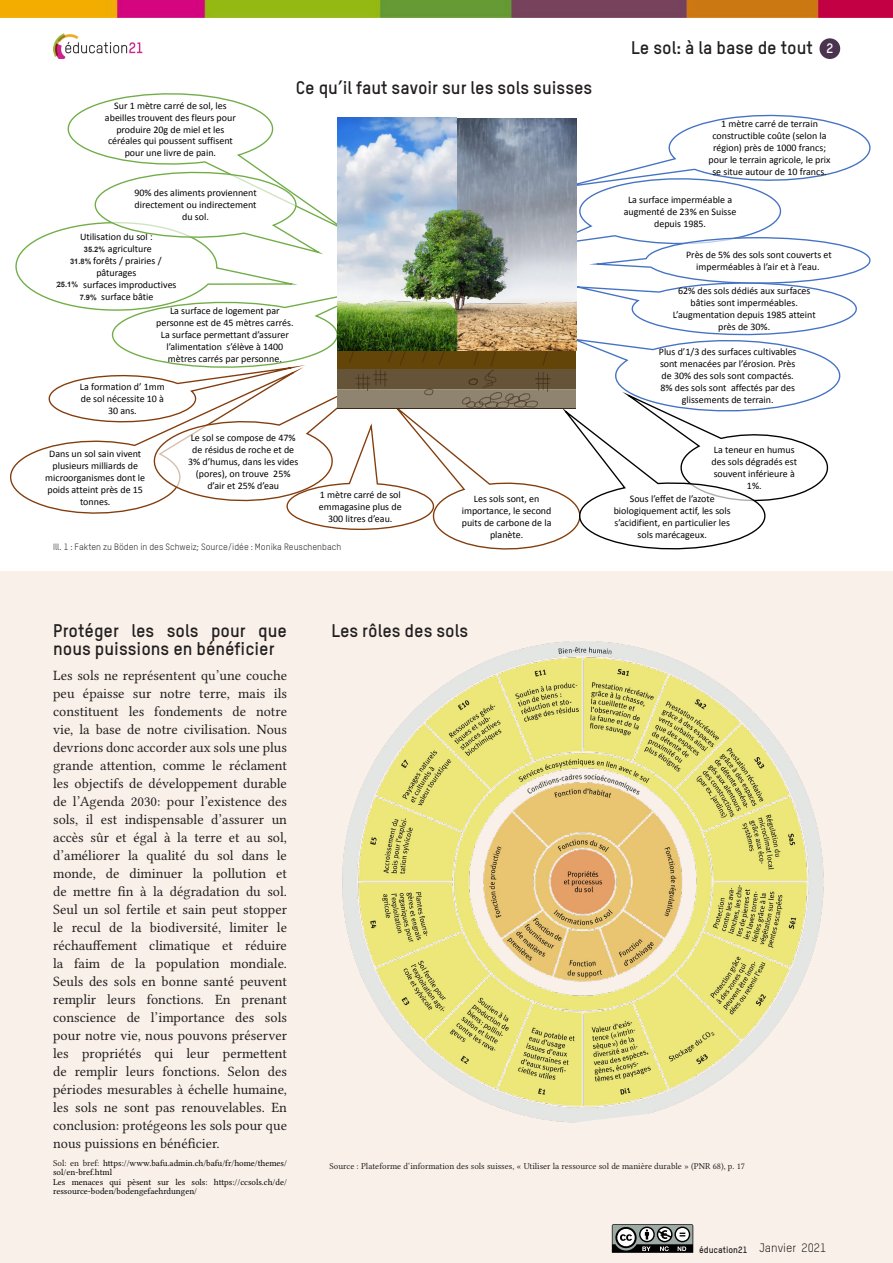
<style>
.page{position:relative;width:893px;height:1263px;background:#fff}
.page>*{position:absolute;margin:0;border:0;box-sizing:border-box;transform-origin:0 0}
.t1{font:700 18px/18px "TSTARPRO";color:#231f20}
.t2{font:14.25px/18px "Lin Libertine O";color:#231f20;text-align:justify}
.t3{font:12px "TSTARPRO";color:#231f20}
.t4{font:10.05px/12px "Calibri";color:#000;text-align:center}
.t5{font:9px/9px "Lin Libertine O";color:#000001}
.t6{font:9px "Lin Libertine O";color:#231f20}
.t7{font:9px "TSTARPRO";color:#231f20}
.t8{font:700 9px "TSTARPRO";color:#231f20}
.t9{font:700 7.5px "Arial";color:#231f20}
.s1{font-size:13.5px;color:#fff}
.s2{color:#231f20}
</style>
<div class="page">
<div style="left:0;top:572px;width:893px;height:691px;background:#f9f1e9"></div>
<div style="left:819px;top:38px;width:21px;height:21px;background:#4b3450;border-radius:50%"></div>
<img style="left:53px;top:33px;width:89px;height:24px">
<img style="left:0;top:0;width:893px;height:17px">
<svg style="left:612px;top:1224px;width:81px;height:29px;background:#6f7371"></svg>
<img style="left:342px;top:641px;width:482px;height:482px">
<svg style="left:10px;top:57px;width:861px;height:493px"></svg>
<img style="left:337px;top:204px;width:239px;height:147px">
<div style="left:57px;top:273px;width:25px;height:17px;background:#fff"></div>
<div style="left:72px;top:244px;width:34px;height:11px;background:#fff"></div>
<div style="left:84px;top:247px;width:23px;height:7px;background:#fff"></div>
<div style="left:53px;top:255px;width:38px;height:13px;background:#fff"></div>
<div style="left:77px;top:292px;width:23px;height:10px;background:#fff"></div>
<div style="left:80px;top:295px;width:18px;height:8px;background:#fff"></div>
<p class="t4" style="left:105px;top:99px;width:132px">Sur 1 mètre carré de sol, les abeilles trouvent des fleurs pour produire 20g de miel et les céréales qui poussent suffisent pour une livre de pain.</p>
<p class="t4" style="left:134px;top:187px;width:124px">90% des aliments proviennent directement ou indirectement du sol.</p>
<p class="t4" style="left:56px;top:231px;width:122px">Utilisation du sol :<br>35.9% agriculture<br>31.% forêts / prairies / pâturages<br>23.7% surfaces improductives<br>7.5% surface bâtie</p>
<p class="t9" style="left:84px;top:245px;width:23px">35.2%</p>
<p class="t9" style="left:70px;top:256px;width:23px">31.8%</p>
<p class="t9" style="left:80px;top:292px;width:19px">7.9%</p>
<p class="t9" style="left:57px;top:279px;width:23px">25.1%</p>
<p class="t1" style="left:296px;top:78px;width:298px">Ce qu’il faut savoir sur les sols suisses</p>
<p class="t4" style="left:156px;top:305px;width:139px">La surface de logement par personne est de 45 mètres carrés.<br>La surface permettant d’assurer l’alimentation s’élève à 1400 mètres carrés par personne.</p>
<p class="t4" style="left:80px;top:381px;width:86px">La formation d’ 1mm de sol nécessite 10 à<br>30 ans.</p>
<p class="t4" style="left:45px;top:447px;width:102px">Dans un sol sain vivent plusieurs milliards de microorganismes dont le poids atteint près de 15 tonnes.</p>
<p class="t4" style="left:188px;top:431px;width:112px">Le sol se compose de 47% de résidus de roche et de<br>3% d’humus, dans les vides (pores), on trouve 25% d’air et 25% d’eau</p>
<p class="t4" style="left:319px;top:489px;width:84px">1 mètre carré de sol emmagasine plus de<br>300 litres d’eau.</p>
<p class="t4" style="left:462px;top:492px;width:91px">Les sols sont, en importance, le second puits de carbone de la planète.</p>
<p class="t7" style="left:53px;top:542px;width:290px">Ill. 1 : Fakten zu Böden in des Schweiz; Source/idée : Monika Reuschenbach</p>
<p class="t1" style="left:631px;top:38px;width:203px">Le sol: à la base de tout <span class="s1">2</span></p>
<p class="t4" style="left:708px;top:118px;width:123px">1 mètre carré de terrain constructible coûte (selon la région) près de 1000 francs; pour le terrain agricole, le prix se situe autour de 10 francs.</p>
<p class="t4" style="left:624px;top:193px;width:114px">La surface imperméable a augmenté de 23% en Suisse depuis 1985.</p>
<p class="t4" style="left:686px;top:249px;width:147px">Près de 5% des sols sont couverts et imperméables à l’air et à l’eau.</p>
<p class="t4" style="left:673px;top:285px;width:144px">62% des sols dédiés aux surfaces bâties sont imperméables.<br>L’augmentation depuis 1985 atteint près de 30%.</p>
<p class="t4" style="left:659px;top:346px;width:139px">Plus d’1/3 des surfaces cultivables sont menacées par l’érosion. Près de 30% des sols sont compactés.<br>8% des sols sont affectés par des glissements de terrain.</p>
<p class="t4" style="left:712px;top:444px;width:87px">La teneur en humus des sols dégradés est souvent inférieure à<br>1%.</p>
<p class="t4" style="left:614px;top:492px;width:119px">Sous l’effet de l’azote biologiquement actif, les sols s’acidifient, en particulier les sols marécageux.</p>
<p class="t1" style="left:53px;top:621px;width:235px">Protéger les sols pour que nous puissions en bénéficier</p>
<p class="t2" style="left:53px;top:665px;width:235px">Les sols ne représentent qu’une couche peu épaisse sur notre terre, mais ils constituent les fondements de notre vie, la base de notre civilisation. Nous devrions donc accorder aux sols une plus grande attention, comme le réclament les objectifs de développement durable de l’Agenda 2030: pour l’existence des sols, il est indispensable d’assurer un accès sûr et égal à la terre et au sol, d’améliorer la qualité du sol dans le monde, de diminuer la pollution et de mettre fin à la dégradation du sol.<br>Seul un sol fertile et sain peut stopper le recul de la biodiversité, limiter le réchauffement climatique et réduire la faim de la population mondiale.<br>Seuls des sols en bonne santé peuvent remplir leurs fonctions. En prenant conscience de l’importance des sols pour notre vie, nous pouvons préserver les propriétés qui leur permettent de remplir leurs fonctions. Selon des périodes mesurables à échelle humaine, les sols ne sont pas renouvelables. En conclusion: protégeons les sols pour que nous puissions en bénéficier.</p>
<p class="t5" style="left:53px;top:1158px;width:235px"><span class="s2">Sol: en bref:</span> https://www.bafu.admin.ch/bafu/fr/home/themes/ sol/en-bref.html</p>
<p class="t5" style="left:53px;top:1176px;width:235px">Les menaces qui pèsent sur les sols: https://ccsols.ch/de/ ressource-boden/bodengefaehrdungen/</p>
<p class="t1" style="left:331px;top:621px;width:138px">Les rôles des sols</p>
<p class="t6" style="left:330px;top:1159px;width:417px">Source : Plateforme d’information des sols suisses, « Utiliser la ressource sol de manière durable » (PNR 68), p. 17</p>
<p class="t8" style="left:699px;top:1244px;width:50px">éducation21</p>
<p class="t3" style="left:759px;top:1240px;width:68px">Janvier 2021</p>
</div>
